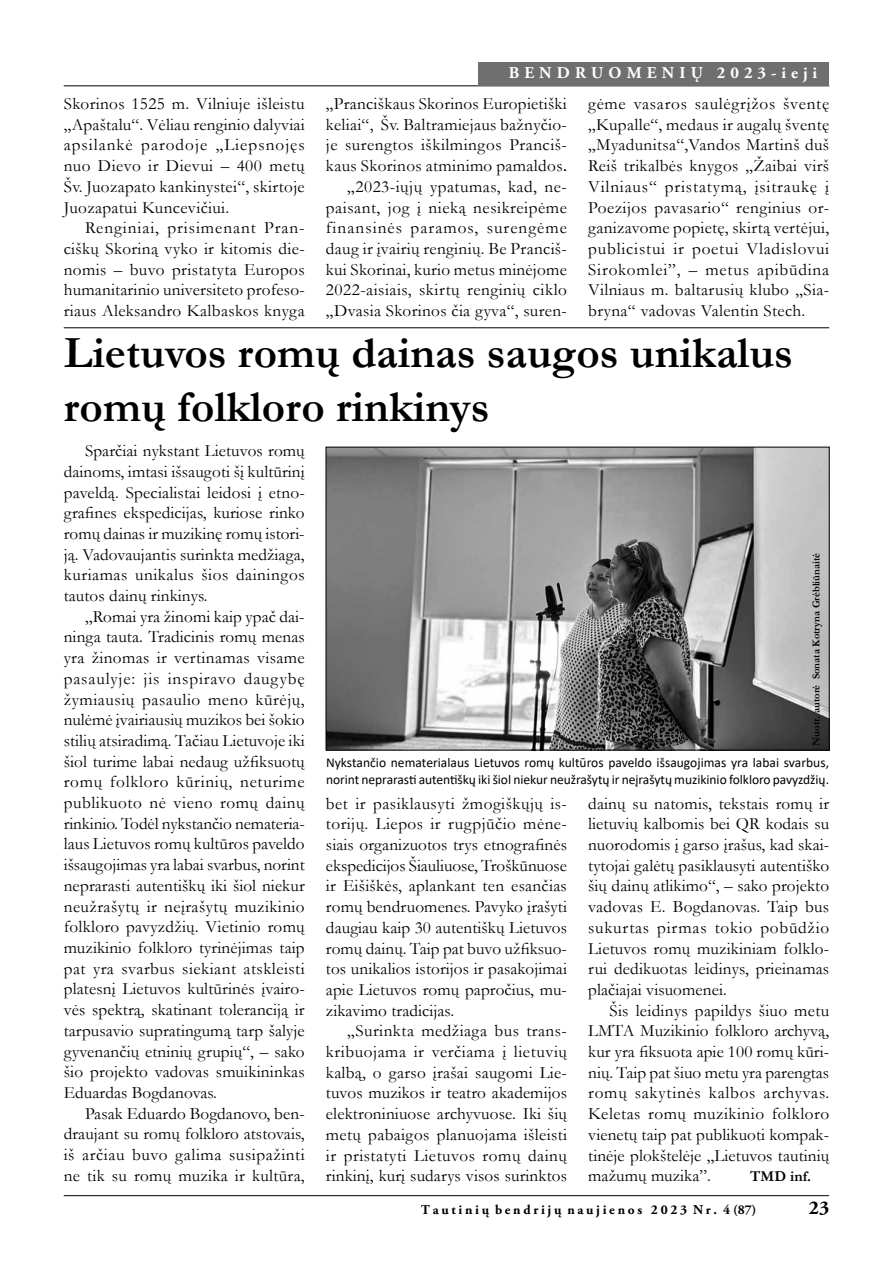
<style>
.page{position:relative;width:893px;height:1263px;background:#fff}
.page>*{position:absolute;margin:0;border:0;box-sizing:border-box;transform-origin:0 0}
.t1{font:700 45px/54px "Garamond";color:#000}
.t2{font:700 19.5px "Adobe Garamond Pro";color:#000}
.t3{font:17.25px/20.7px "Garamond";letter-spacing:.02em;color:#000;text-align:justify}
.t4{font:700 16.5px "Adobe Garamond Pro";letter-spacing:.315em;color:#fff}
.t5{font:700 15px "Garamond";letter-spacing:.005em;color:#000}
.t6{font:13.5px/16.2px "Calibri";letter-spacing:-.005em;color:#000}
.t7{font:700 13.5px "Adobe Garamond Pro";letter-spacing:.2em;color:#000}
.t8{font:700 10.5px "Garamond";color:#000}
.s1{font-family:"Bahnschrift"}
</style>
<div class="page">
<hr style="left:64px;top:1195px;width:765px;height:1px;background:#000">
<hr style="left:64px;top:85px;width:765px;height:1px;background:#000">
<hr style="left:64px;top:327px;width:765px;height:1px;background:#000">
<div style="left:478px;top:62px;width:351px;height:24px;background:#706f6f"></div>
<img style="left:328px;top:449px;width:500px;height:299px">
<div style="left:326px;top:447px;width:504px;height:303px;border:1px solid #000"></div>
<p class="t3" style="left:64px;top:93px;width:243px">Skorinos 1525 m. Vilniuje išleistu „Apaštalu“. Vėliau renginio dalyviai apsilankė parodoje „Liepsnojęs nuo Dievo ir Dievui – 400 metų Šv. Juozapato kankinystei“, skirtoje Juozapatui Kuncevičiui.</p>
<p class="t3" style="left:64px;top:217px;width:243px;text-indent:21px">Renginiai, prisimenant Pran&shy;ciškų Skoriną vyko ir kitomis die&shy;nomis – buvo pristatyta Europos humanitarinio universiteto profeso&shy;riaus Aleksandro Kalbaskos knyga</p>
<p class="t4" style="left:509px;top:63px;width:310px">BENDRUOMENIŲ 2023-ieji</p>
<p class="t3" style="left:326px;top:93px;width:243px;text-align:right">„Pranciškaus Skorinos Europietiški keliai“, Šv. Baltramiejaus bažnyčio&shy;je surengtos iškilmingos Pranciš&shy;kaus Skorinos atminimo pamaldos<span class="s1">. </span>„2023-iųjų ypatumas, kad, ne&shy;paisant, jog į nieką nesikreipėme finansinės paramos, surengėme daug ir įvairių renginių. Be Pranciš&shy;kui Skorinai, kurio metus minėjome 2022-aisiais, skirtų renginių ciklo „Dvasia Skorinos čia gyva“, suren-</p>
<p class="t3" style="left:588px;top:93px;width:243px">gėme vasaros saulėgrįžos šventę „Kupalle“, medaus ir augalų šventę „Myadunitsa“,Vandos Martinš duš Reiš trikalbės knygos „Žaibai virš Vilniaus“ pristatymą, įsitraukę į Poezijos pavasario“ renginius or&shy;ganizavome popietę, skirtą vertėjui, publicistui ir poetui Vladislovui Sirokomlei”, – metus apibūdina Vilniaus m. baltarusių klubo „Sia&shy;bryna“ vadovas Valentin Stech.</p>
<h1 class="t1" style="left:64px;top:326px;width:731px">Lietuvos romų dainas saugos unikalus romų folkloro rinkinys</h1>
<p class="t3" style="left:64px;top:440px;width:243px;text-indent:21px">Sparčiai nykstant Lietuvos romų dainoms, imtasi išsaugoti šį kultūrinį paveldą. Specialistai leidosi į etno&shy;grafines ekspedicijas, kuriose rinko romų dainas ir muzikinę romų istori&shy;ją. Vadovaujantis surinkta medžiaga, kuriamas unikalus šios dainingos tautos dainų rinkinys.</p>
<p class="t3" style="left:64px;top:605px;width:243px;text-indent:21px">„Romai yra žinomi kaip ypač dai&shy;ninga tauta. Tradicinis romų menas yra žinomas ir vertinamas visame pasaulyje: jis inspiravo daugybę žymiausių pasaulio meno kūrėjų, nulėmė įvairiausių muzikos bei šokio stilių atsiradimą. Tačiau Lietuvoje iki šiol turime labai nedaug užfiksuotų romų folkloro kūrinių, neturime publikuoto nė vieno romų dainų rinkinio. Todėl nykstančio nemateria&shy;laus Lietuvos romų kultūros paveldo išsaugojimas yra labai svarbus, norint neprarasti autentiškų iki šiol niekur neužrašytų ir neįrašytų muzikinio folkloro pavyzdžių. Vietinio romų muzikinio folkloro tyrinėjimas taip pat yra svarbus siekiant atskleisti platesnį Lietuvos kultūrinės įvairo&shy;vės spektrą, skatinant toleranciją ir tarpusavio supratingumą tarp šalyje gyvenančių etninių grupių“, – sako šio projekto vadovas smuikininkas Eduardas Bogdanovas.</p>
<p class="t3" style="left:64px;top:1102px;width:243px;text-indent:21px">Pasak Eduardo Bogdanovo, ben&shy;draujant su romų folkloro atstovais, iš arčiau buvo galima susipažinti ne tik su romų muzika ir kultūra,</p>
<p class="t8" style="left:809px;top:746px;width:194px;rotate:-90deg">Nuotr. autorė Sonata Kotryna Grėbliūnaitė</p>
<p class="t6" style="left:326px;top:754px;width:505px">Nykstančio nematerialaus Lietuvos romų kultūros paveldo išsaugojimas yra labai svarbus, norint neprarasti autentiškų iki šiol niekur neužrašytų ir neįrašytų muzikinio folkloro pavyzdžių.</p>
<p class="t3" style="left:326px;top:792px;width:243px">bet ir pasiklausyti žmogiškųjų is&shy;torijų. Liepos ir rugpjūčio mėne&shy;siais organizuotos trys etnografinės ekspedicijos Šiauliuose, Troškūnuose ir Eišiškės, aplankant ten esančias romų bendruomenes. Pavyko įrašyti daugiau kaip 30 autentiškų Lietuvos romų dainų. Taip pat buvo užfiksuo&shy;tos unikalios istorijos ir pasakojimai apie Lietuvos romų papročius, mu&shy;zikavimo tradicijas.</p>
<p class="t3" style="left:326px;top:1020px;width:243px;text-indent:21px">„Surinkta medžiaga bus trans&shy;kribuojama ir verčiama į lietuvių kalbą, o garso įrašai saugomi Lie&shy;tuvos muzikos ir teatro akademijos elektroniniuose archyvuose. Iki šių metų pabaigos planuojama išleisti ir pristatyti Lietuvos romų dainų rinkinį, kurį sudarys visos surinktos</p>
<p class="t3" style="left:588px;top:792px;width:243px">dainų su natomis, tekstais romų ir lietuvių kalbomis bei QR kodais su nuorodomis į garso įrašus, kad skai&shy;tytojai galėtų pasiklausyti autentiško šių dainų atlikimo“, – sako projekto vadovas E. Bogdanovas. Taip bus sukurtas pirmas tokio pobūdžio Lietuvos romų muzikiniam folklo&shy;rui dedikuotas leidinys, prieinamas plačiajai visuomenei.</p>
<p class="t3" style="left:588px;top:999px;width:243px;text-indent:21px">Šis leidinys papildys šiuo metu LMTA Muzikinio folkloro archyvą, kur yra fiksuota apie 100 romų kūri&shy;nių. Taip pat šiuo metu yra parengtas romų sakytinės kalbos archyvas.<br>Keletas romų muzikinio folkloro vienetų taip pat publikuoti kompak&shy;tinėje plokštelėje „Lietuvos tautinių mažumų muzika”.</p>
<p class="t5" style="left:750px;top:1166px;width:62px">TMD inf.</p>
<p class="t7" style="left:421px;top:1202px;width:337px">Tautinių bendrijų naujienos 2023 Nr. 4 (87)</p>
<p class="t2" style="left:809px;top:1197px;width:22px">23</p>
</div>
